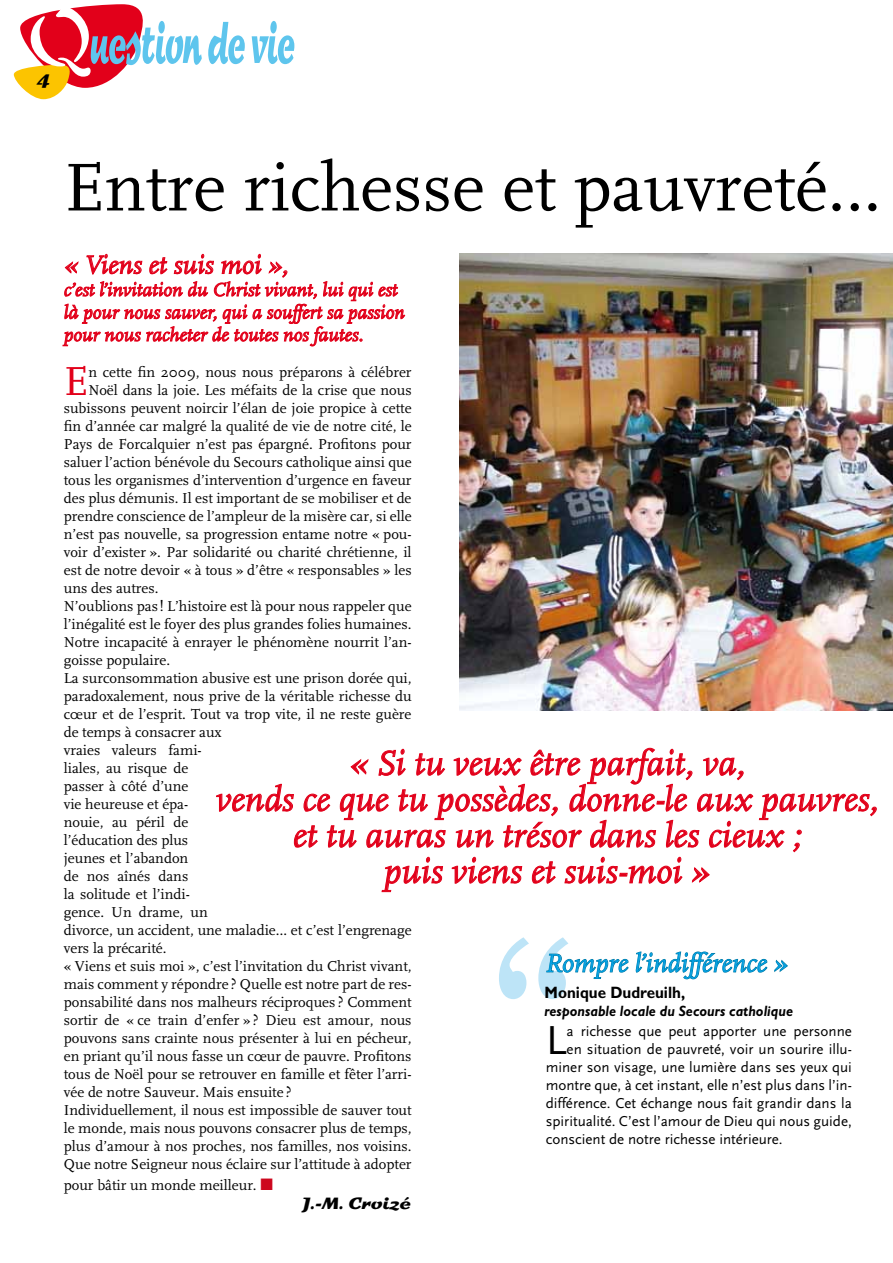
<style>
.page{position:relative;width:893px;height:1263px;background:#fff}
.page>*{position:absolute;margin:0;border:0;box-sizing:border-box;transform-origin:0 0}
.t1{font:78px "Auriol";color:#fff}
.t2{font:70.5px "Scala";color:#000}
.t3{font:42.3px "Scala";color:#e2001a}
.t4{font:42.3px "Scala Sans";color:#000}
.t5{font:italic 36px/36px "Scala";color:#e2001a;text-align:center}
.t6{font:italic 27px "Scala";color:#009ee0}
.t7{font:italic 27px "Scala";color:#e2001a}
.t8{font:21px "Sprint";color:#000}
.t9{font:italic 19.5px/22.5px "Scala";color:#e2001a}
.t10{font:18px "Sprint";color:#000}
.t11{font:700 16.5px "Gill Sans";color:#000;scale:.92 1}
.t12{font:15px "Scala";color:#000}
.t13{font:15px "Scala Sans";color:#000}
.t14{font:italic 700 15px "Gill Sans";color:#000;scale:.92 1}
.s1{color:#cd071e}
</style>
<div class="page">
<img style="left:459px;top:253px;width:434px;height:457px">
<svg style="left:14px;top:4px;width:280px;height:95px"></svg>
<svg style="left:62px;top:254px;width:344px;height:93px"></svg>
<svg style="left:216px;top:747px;width:661px;height:145px"></svg>
<svg style="left:499px;top:937px;width:130px;height:62px"></svg>
<svg style="left:635px;top:951px;width:133px;height:28px"></svg>
<svg style="left:774px;top:959px;width:14px;height:13px"></svg>
<h1 class="t1" style="left:28px;top:-9px;width:65px">q</h1>
<h3 class="t8" style="left:38px;top:66px;width:14px">4</h3>
<h2 class="t2" style="left:64px;top:149px;width:818px">Entre richesse et pauvreté…</h2>
<h3 class="t7" style="left:64px;top:251px;width:226px">« Viens et suis moi »,</h3>
<h3 class="t9" style="left:64px;top:279px;width:342px">c’est l’invitation du Christ vivant, lui qui est là pour nous sauver, qui a souffert sa passion pour nous racheter de toutes nos fautes.</h3>
<h3 class="t3" style="left:64px;top:358px;width:26px">E</h3>
<p class="t12" style="left:88px;top:364px;width:325px">n cette fin 2009, nous nous préparons à célébrer</p>
<p class="t12" style="left:88px;top:382px;width:325px">Noël dans la joie. Les méfaits de la crise que nous</p>
<p class="t12" style="left:64px;top:400px;width:349px">subissons peuvent noircir l’élan de joie propice à cette</p>
<p class="t12" style="left:64px;top:418px;width:349px">fin d’année car malgré la qualité de vie de notre cité, le</p>
<p class="t12" style="left:64px;top:436px;width:349px">Pays de Forcalquier n’est pas épargné. Profitons pour</p>
<p class="t12" style="left:64px;top:454px;width:349px">saluer l’action bénévole du Secours catholique ainsi que</p>
<p class="t12" style="left:64px;top:472px;width:349px">tous les organismes d’intervention d’urgence en faveur</p>
<p class="t12" style="left:64px;top:490px;width:349px">des plus démunis. Il est important de se mobiliser et de</p>
<p class="t12" style="left:64px;top:508px;width:349px">prendre conscience de l’ampleur de la misère car, si elle</p>
<p class="t12" style="left:64px;top:526px;width:349px">n’est pas nouvelle, sa progression entame notre « pou-</p>
<p class="t12" style="left:64px;top:544px;width:349px">voir d’exister ». Par solidarité ou charité chrétienne, il</p>
<p class="t12" style="left:64px;top:562px;width:349px">est de notre devoir « à tous » d’être « responsables » les</p>
<p class="t12" style="left:64px;top:580px;width:96px">uns des autres.</p>
<p class="t12" style="left:64px;top:598px;width:349px">N’oublions pas ! L’histoire est là pour nous rappeler que</p>
<p class="t12" style="left:64px;top:616px;width:349px">l’inégalité est le foyer des plus grandes folies humaines.</p>
<p class="t12" style="left:64px;top:634px;width:349px">Notre incapacité à enrayer le phénomène nourrit l’an-</p>
<p class="t12" style="left:64px;top:652px;width:108px">goisse populaire.</p>
<p class="t12" style="left:64px;top:670px;width:349px">La surconsommation abusive est une prison dorée qui,</p>
<p class="t12" style="left:64px;top:688px;width:349px">paradoxalement, nous prive de la véritable richesse du</p>
<p class="t12" style="left:64px;top:706px;width:349px">cœur et de l’esprit. Tout va trop vite, il ne reste guère</p>
<p class="t12" style="left:64px;top:724px;width:159px">de temps à consacrer aux</p>
<p class="t12" style="left:64px;top:742px;width:139px">vraies valeurs fami-</p>
<p class="t12" style="left:64px;top:760px;width:126px">liales, au risque de</p>
<p class="t12" style="left:64px;top:778px;width:126px">passer à côté d’une</p>
<p class="t12" style="left:64px;top:796px;width:126px">vie heureuse et épa-</p>
<p class="t12" style="left:64px;top:814px;width:126px">nouie, au péril de</p>
<p class="t12" style="left:64px;top:832px;width:126px">l’éducation des plus</p>
<p class="t12" style="left:64px;top:850px;width:126px">jeunes et l’abandon</p>
<p class="t12" style="left:64px;top:868px;width:126px">de nos aînés dans</p>
<p class="t12" style="left:64px;top:886px;width:127px">la solitude et l’indi-</p>
<p class="t12" style="left:64px;top:904px;width:145px">gence. Un drame, un</p>
<p class="t12" style="left:64px;top:922px;width:349px">divorce, un accident, une maladie… et c’est l’engrenage</p>
<p class="t12" style="left:64px;top:940px;width:104px">vers la précarité.</p>
<p class="t12" style="left:64px;top:958px;width:349px">« Viens et suis moi », c’est l’invitation du Christ vivant,</p>
<p class="t12" style="left:64px;top:976px;width:349px">mais comment y répondre ? Quelle est notre part de res-</p>
<p class="t12" style="left:64px;top:994px;width:349px">ponsabilité dans nos malheurs réciproques ? Comment</p>
<p class="t12" style="left:64px;top:1012px;width:349px">sortir de « ce train d’enfer » ? Dieu est amour, nous</p>
<p class="t12" style="left:64px;top:1030px;width:349px">pouvons sans crainte nous présenter à lui en pécheur,</p>
<p class="t12" style="left:64px;top:1048px;width:349px">en priant qu’il nous fasse un cœur de pauvre. Profitons</p>
<p class="t12" style="left:64px;top:1066px;width:349px">tous de Noël pour se retrouver en famille et fêter l’arri-</p>
<p class="t12" style="left:64px;top:1084px;width:229px">vée de notre Sauveur. Mais ensuite ?</p>
<p class="t12" style="left:64px;top:1102px;width:349px">Individuellement, il nous est impossible de sauver tout</p>
<p class="t12" style="left:64px;top:1120px;width:349px">le monde, mais nous pouvons consacrer plus de temps,</p>
<p class="t12" style="left:64px;top:1138px;width:349px">plus d’amour à nos proches, nos familles, nos voisins.</p>
<p class="t12" style="left:64px;top:1156px;width:349px">Que notre Seigneur nous éclaire sur l’attitude à adopter</p>
<p class="t12" style="left:64px;top:1177px;width:211px">pour bâtir un monde meilleur. <span class="s1">■</span></p>
<p class="t10" style="left:303px;top:1193px;width:110px">J.-M. Croizé</p>
<h3 class="t5" style="left:216px;top:746px;width:664px">« Si tu veux être parfait, va,<br>vends ce que tu possèdes, donne-le aux pauvres, et tu auras un trésor dans les cieux ;<br>puis viens et suis-moi »</h3>
<h3 class="t6" style="left:545px;top:949px;width:244px">Rompre l’indifférence »</h3>
<p class="t11" style="left:545px;top:983px;width:154px">Monique Dudreuilh,</p>
<p class="t14" style="left:545px;top:1002px;width:272px">responsable locale du Secours catholique</p>
<h3 class="t4" style="left:546px;top:1018px;width:22px">L</h3>
<p class="t13" style="left:567px;top:1023px;width:287px">a richesse que peut apporter une personne</p>
<p class="t13" style="left:567px;top:1041px;width:287px">en situation de pauvreté, voir un sourire illu-</p>
<p class="t13" style="left:546px;top:1059px;width:308px">miner son visage, une lumière dans ses yeux qui</p>
<p class="t13" style="left:546px;top:1077px;width:308px">montre que, à cet instant, elle n’est plus dans l’in-</p>
<p class="t13" style="left:546px;top:1095px;width:308px">différence. Cet échange nous fait grandir dans la</p>
<p class="t13" style="left:546px;top:1113px;width:308px">spiritualité. C’est l’amour de Dieu qui nous guide,</p>
<p class="t13" style="left:546px;top:1131px;width:239px">conscient de notre richesse intérieure.</p>
</div>
